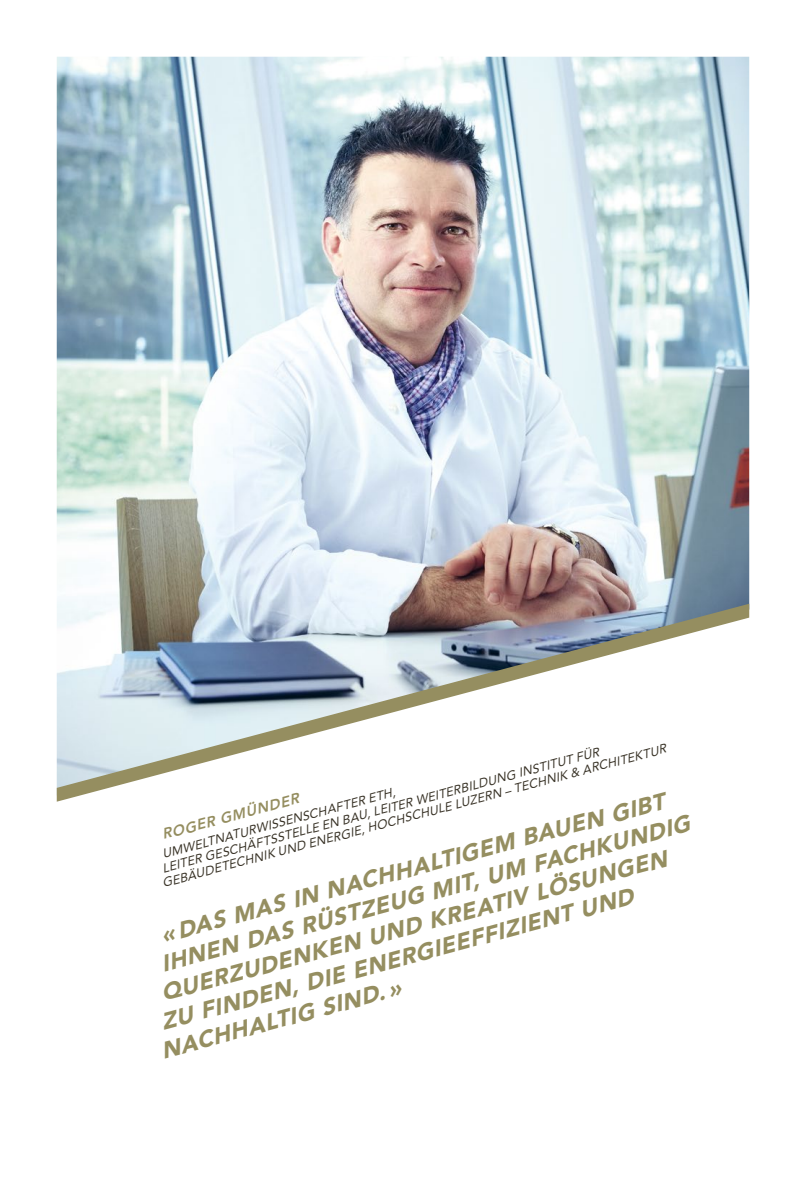
<style>
.page{position:relative;width:806px;height:1191px;background:#fff}
.page>*{position:absolute;margin:0;border:0;box-sizing:border-box;transform-origin:0 0}
.h1_Titel___BRONZE{font:italic 900 23px "Avenir LT Std";color:#958e60}
.h1_Titel___BRONZE-2{font:italic 800 14.6px "Avenir LT Std";color:#958e60}
.h1_Titel___BRONZE-3{font:italic 12.6px/14px "Avenir LT Std";color:#3a3428}
</style>
<div class="page">
<img style="left:57px;top:57px;width:691px;height:537px">
<svg style="left:56px;top:594px;width:694px;height:208px"></svg>
<svg style="left:57px;top:604px;width:691px;height:197px"></svg>
<p class="h1_Titel___BRONZE-3" style="left:153px;top:849px;width:522px;text-indent:8px;rotate:-15deg">UMWELTNATURWISSENSCHAFTER ETH,<br>LEITER GESCHÄFTSSTELLE EN BAU, LEITER WEITERBILDUNG INSTITUT FÜR<br>GEBÄUDETECHNIK UND ENERGIE, HOCHSCHULE LUZERN – TECHNIK &amp; ARCHITEKTUR</p>
<p class="h1_Titel___BRONZE" style="left:158px;top:921px;width:521px;rotate:-15deg">« DAS MAS IN NACHHALTIGEM BAUEN GIBT</p>
<p class="h1_Titel___BRONZE-2" style="left:160px;top:826px;width:143px;rotate:-15deg">ROGER GMÜNDER</p>
<p class="h1_Titel___BRONZE" style="left:158px;top:950px;width:547px;rotate:-15deg">IHNEN DAS RÜSTZEUG MIT, UM FACHKUNDIG</p>
<p class="h1_Titel___BRONZE" style="left:158px;top:979px;width:523px;rotate:-15deg">QUERZUDENKEN UND KREATIV LÖSUNGEN</p>
<p class="h1_Titel___BRONZE" style="left:158px;top:1008px;width:489px;rotate:-15deg">ZU FINDEN, DIE ENERGIEEFFIZIENT UND</p>
<p class="h1_Titel___BRONZE" style="left:158px;top:1037px;width:248px;rotate:-15deg">NACHHALTIG SIND. »</p>
</div>
